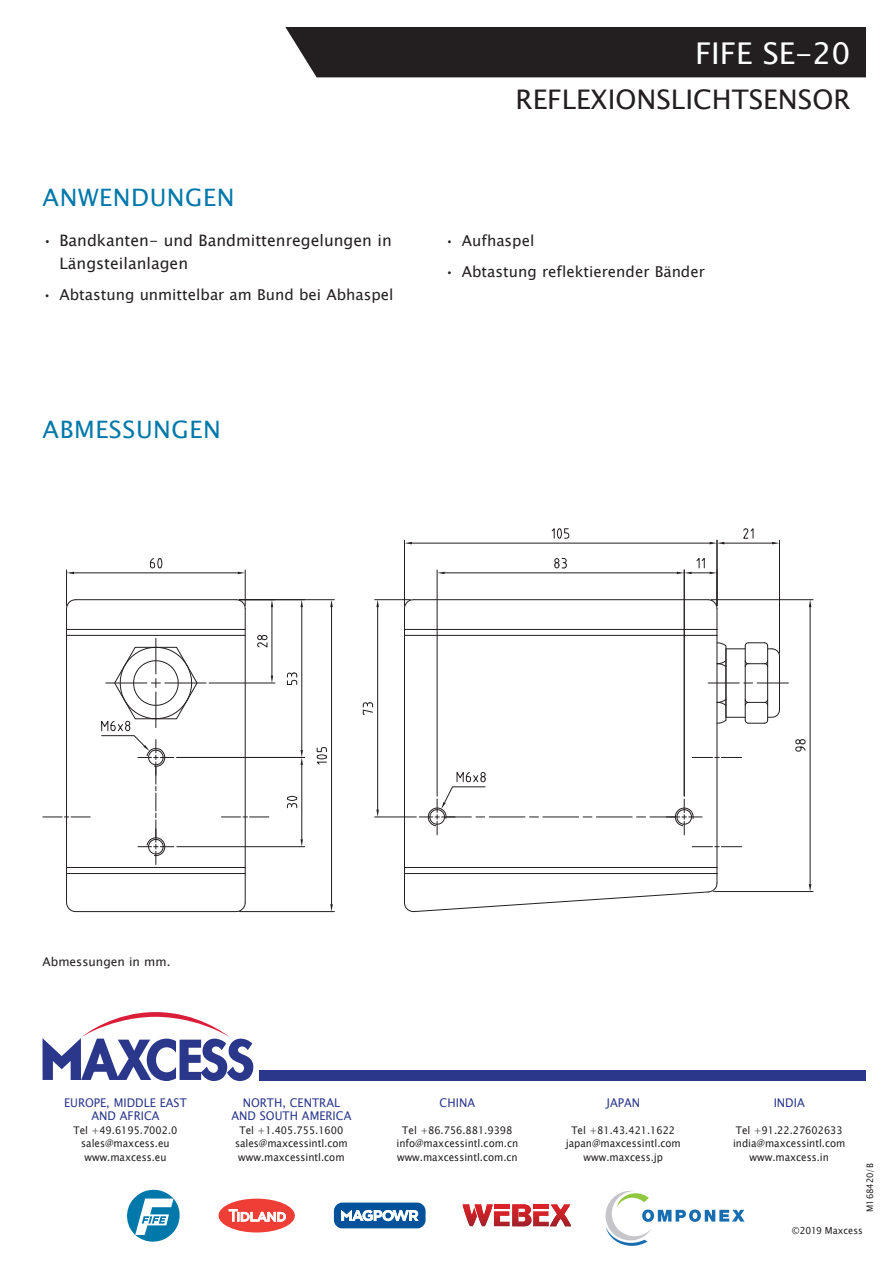
<style>
.page{position:relative;width:893px;height:1263px;background:#fff}
.page>*{position:absolute;margin:0;border:0;box-sizing:border-box;transform-origin:0 0}
.Product_Sheet_Title{font:30px "Lucida Sans Unicode";color:#fff}
.Product_Sheet_Title-2{font:27px "Lucida Sans Unicode";color:#231f20}
.Sub-Head_307{font:24px "Lucida Sans Unicode";letter-spacing:.025em;color:#0078aa}
.t1{font:15.75px/22.5px "Lucida Sans Unicode";color:#231f20}
.t2{font:15px "Lucida Sans Unicode";color:#231f20}
.t3{font:12px/13.5px "Lucida Sans Unicode";color:#2a378a;text-align:center;scale:.94 1}
.Body{font:12px "Lucida Sans Unicode";color:#231f20}
.t4{font:10.5px/13.5px "Lucida Sans Unicode";color:#231f20;text-align:center;scale:.94 1}
.t5{font:9.75px "Lucida Sans Unicode";color:#231f20;scale:.94 1}
.Boilerplate_Addresse{font:9px "Lucida Sans Unicode";color:#231f20;scale:.94 1}
</style>
<div class="page">
<div style="left:285px;top:27px;width:581px;height:50px;background:#231f20"></div>
<hr style="left:413px;top:599px;width:295px;height:1px;background:#231f20">
<svg style="left:707px;top:599px;width:11px;height:9px"></svg>
<svg style="left:486px;top:608px;width:232px;height:300px"></svg>
<svg style="left:708px;top:882px;width:10px;height:11px"></svg>
<hr style="left:757px;top:683px;width:31px;height:1px;background:#231f20">
<svg style="left:716px;top:642px;width:64px;height:82px"></svg>
<hr style="left:708px;top:683px;width:31px;height:1px;background:#231f20">
<hr style="left:66px;top:609px;width:1px;height:294px;background:#231f20">
<svg style="left:66px;top:599px;width:10px;height:10px"></svg>
<hr style="left:75px;top:911px;width:161px;height:1px;background:#231f20">
<svg style="left:66px;top:903px;width:10px;height:9px"></svg>
<hr style="left:245px;top:609px;width:1px;height:294px;background:#231f20">
<svg style="left:235px;top:902px;width:11px;height:10px"></svg>
<hr style="left:75px;top:599px;width:161px;height:1px;background:#231f20">
<svg style="left:235px;top:599px;width:11px;height:11px"></svg>
<hr style="left:67px;top:629px;width:178px;height:1px;background:#231f20">
<hr style="left:67px;top:635px;width:178px;height:1px;background:#231f20">
<hr style="left:67px;top:867px;width:178px;height:1px;background:#231f20">
<hr style="left:67px;top:873px;width:178px;height:1px;background:#231f20">
<svg style="left:43px;top:817px;width:47px;height:1px"></svg>
<svg style="left:222px;top:817px;width:47px;height:1px"></svg>
<hr style="left:156px;top:638px;width:1px;height:36px;background:#231f20">
<hr style="left:165px;top:683px;width:41px;height:1px;background:#231f20">
<svg style="left:692px;top:846px;width:50px;height:1px"></svg>
<svg style="left:692px;top:757px;width:50px;height:1px"></svg>
<hr style="left:209px;top:683px;width:66px;height:1px;background:#231f20">
<hr style="left:272px;top:607px;width:1px;height:68px;background:#231f20">
<svg style="left:271px;top:600px;width:2px;height:7px"></svg>
<svg style="left:271px;top:675px;width:2px;height:8px"></svg>
<svg style="left:257px;top:635px;width:11px;height:13px"></svg>
<hr style="left:302px;top:607px;width:1px;height:143px;background:#231f20">
<svg style="left:301px;top:600px;width:2px;height:7px"></svg>
<svg style="left:287px;top:672px;width:10px;height:13px"></svg>
<hr style="left:177px;top:757px;width:128px;height:1px;background:#231f20">
<hr style="left:177px;top:846px;width:128px;height:1px;background:#231f20">
<hr style="left:302px;top:765px;width:1px;height:74px;background:#231f20">
<svg style="left:301px;top:750px;width:2px;height:15px"></svg>
<svg style="left:301px;top:839px;width:2px;height:8px"></svg>
<svg style="left:287px;top:796px;width:10px;height:12px"></svg>
<hr style="left:684px;top:570px;width:1px;height:226px;background:#231f20">
<hr style="left:437px;top:570px;width:1px;height:226px;background:#231f20">
<hr style="left:445px;top:573px;width:232px;height:1px;background:#231f20">
<svg style="left:677px;top:557px;width:40px;height:17px"></svg>
<svg style="left:437px;top:572px;width:8px;height:2px"></svg>
<svg style="left:554px;top:558px;width:13px;height:11px"></svg>
<hr style="left:404px;top:540px;width:1px;height:66px;background:#231f20">
<hr style="left:412px;top:543px;width:298px;height:1px;background:#231f20">
<svg style="left:405px;top:542px;width:7px;height:2px"></svg>
<svg style="left:551px;top:528px;width:18px;height:11px"></svg>
<hr style="left:717px;top:540px;width:1px;height:66px;background:#231f20">
<hr style="left:779px;top:540px;width:1px;height:113px;background:#231f20">
<hr style="left:724px;top:543px;width:48px;height:1px;background:#231f20">
<svg style="left:710px;top:542px;width:14px;height:2px"></svg>
<svg style="left:772px;top:542px;width:7px;height:2px"></svg>
<svg style="left:743px;top:528px;width:10px;height:11px"></svg>
<hr style="left:375px;top:817px;width:41px;height:1px;background:#231f20">
<hr style="left:375px;top:599px;width:35px;height:1px;background:#231f20">
<hr style="left:377px;top:607px;width:1px;height:202px;background:#231f20">
<svg style="left:376px;top:809px;width:3px;height:8px"></svg>
<svg style="left:376px;top:600px;width:3px;height:7px"></svg>
<svg style="left:363px;top:702px;width:10px;height:13px"></svg>
<hr style="left:489px;top:817px;width:36px;height:1px;background:#231f20">
<hr style="left:543px;top:817px;width:36px;height:1px;background:#231f20">
<hr style="left:596px;top:817px;width:36px;height:1px;background:#231f20">
<svg style="left:637px;top:799px;width:65px;height:36px"></svg>
<hr style="left:711px;top:599px;width:102px;height:1px;background:#231f20">
<hr style="left:714px;top:891px;width:99px;height:1px;background:#231f20">
<hr style="left:810px;top:607px;width:1px;height:277px;background:#231f20">
<svg style="left:809px;top:600px;width:2px;height:7px"></svg>
<svg style="left:809px;top:884px;width:2px;height:7px"></svg>
<svg style="left:795px;top:739px;width:11px;height:13px"></svg>
<svg style="left:101px;top:646px;width:97px;height:218px"></svg>
<svg style="left:404px;top:599px;width:82px;height:313px"></svg>
<hr style="left:239px;top:599px;width:95px;height:1px;background:#231f20">
<hr style="left:239px;top:911px;width:95px;height:1px;background:#231f20">
<hr style="left:331px;top:607px;width:1px;height:297px;background:#231f20">
<svg style="left:330px;top:600px;width:3px;height:7px"></svg>
<svg style="left:330px;top:904px;width:3px;height:7px"></svg>
<svg style="left:316px;top:747px;width:11px;height:18px"></svg>
<hr style="left:245px;top:570px;width:1px;height:36px;background:#231f20">
<hr style="left:66px;top:570px;width:1px;height:36px;background:#231f20">
<hr style="left:74px;top:573px;width:164px;height:1px;background:#231f20">
<svg style="left:238px;top:572px;width:7px;height:2px"></svg>
<svg style="left:67px;top:572px;width:7px;height:2px"></svg>
<svg style="left:150px;top:558px;width:12px;height:10px"></svg>
<div style="left:259px;top:1070px;width:607px;height:10px;background:#2a378a"></div>
<svg style="left:43px;top:1012px;width:210px;height:69px"></svg>
<svg style="left:462px;top:1204px;width:109px;height:22px"></svg>
<div style="left:533px;top:1204px;width:16px;height:5px;background:#da2229"></div>
<svg style="left:127px;top:1189px;width:53px;height:53px"></svg>
<svg style="left:219px;top:1198px;width:76px;height:34px"></svg>
<svg style="left:605px;top:1191px;width:140px;height:55px"></svg>
<svg style="left:334px;top:1202px;width:92px;height:26px"></svg>
<p class="Sub-Head_307" style="left:43px;top:178px;width:194px">ANWENDUNGEN</p>
<p class="t1" style="left:60px;top:229px;width:334px;text-indent:-17px">• Bandkanten- und Bandmittenregelungen in<br>Längsteilanlagen</p>
<p class="t2" style="left:43px;top:283px;width:353px">• Abtastung unmittelbar am Bund bei Abhaspel</p>
<p class="Sub-Head_307" style="left:43px;top:410px;width:180px">ABMESSUNGEN</p>
<p class="Product_Sheet_Title" style="left:695px;top:30px;width:157px">FIFE SE-20</p>
<p class="Product_Sheet_Title-2" style="left:516px;top:78px;width:336px">REFLEXIONSLICHTSENSOR</p>
<p class="t2" style="left:445px;top:228px;width:91px">• Aufhaspel</p>
<p class="t2" style="left:445px;top:259px;width:262px">• Abtastung reflektierender Bänder</p>
<p class="Body" style="left:43px;top:952px;width:129px">Abmessungen in mm.</p>
<p class="t3" style="left:64px;top:1095px;width:132px">EUROPE, MIDDLE EAST<br>AND AFRICA</p>
<p class="t4" style="left:74px;top:1123px;width:112px">Tel +49.6195.7002.0 sales@maxcess.eu www.maxcess.eu</p>
<p class="t3" style="left:231px;top:1095px;width:129px">NORTH, CENTRAL<br>AND SOUTH AMERICA</p>
<p class="t4" style="left:235px;top:1123px;width:121px">Tel +1.405.755.1600 sales@maxcessintl.com www.maxcessintl.com</p>
<p class="t3" style="left:440px;top:1095px;width:39px">CHINA</p>
<p class="t4" style="left:396px;top:1123px;width:131px">Tel +86.756.881.9398 info@maxcessintl.com.cn www.maxcessintl.com.cn</p>
<p class="t3" style="left:606px;top:1095px;width:37px">JAPAN</p>
<p class="t4" style="left:566px;top:1123px;width:124px">Tel +81.43.421.1622 japan@maxcessintl.com www.maxcess.jp</p>
<p class="t3" style="left:774px;top:1095px;width:35px">INDIA</p>
<p class="t4" style="left:733px;top:1123px;width:121px">Tel +91.22.27602633 india@maxcessintl.com www.maxcess.in</p>
<p class="Boilerplate_Addresse" style="left:863px;top:1212px;width:53px;rotate:-90deg">M168420/B</p>
<p class="t5" style="left:792px;top:1223px;width:77px">©2019 Maxcess</p>
</div>
